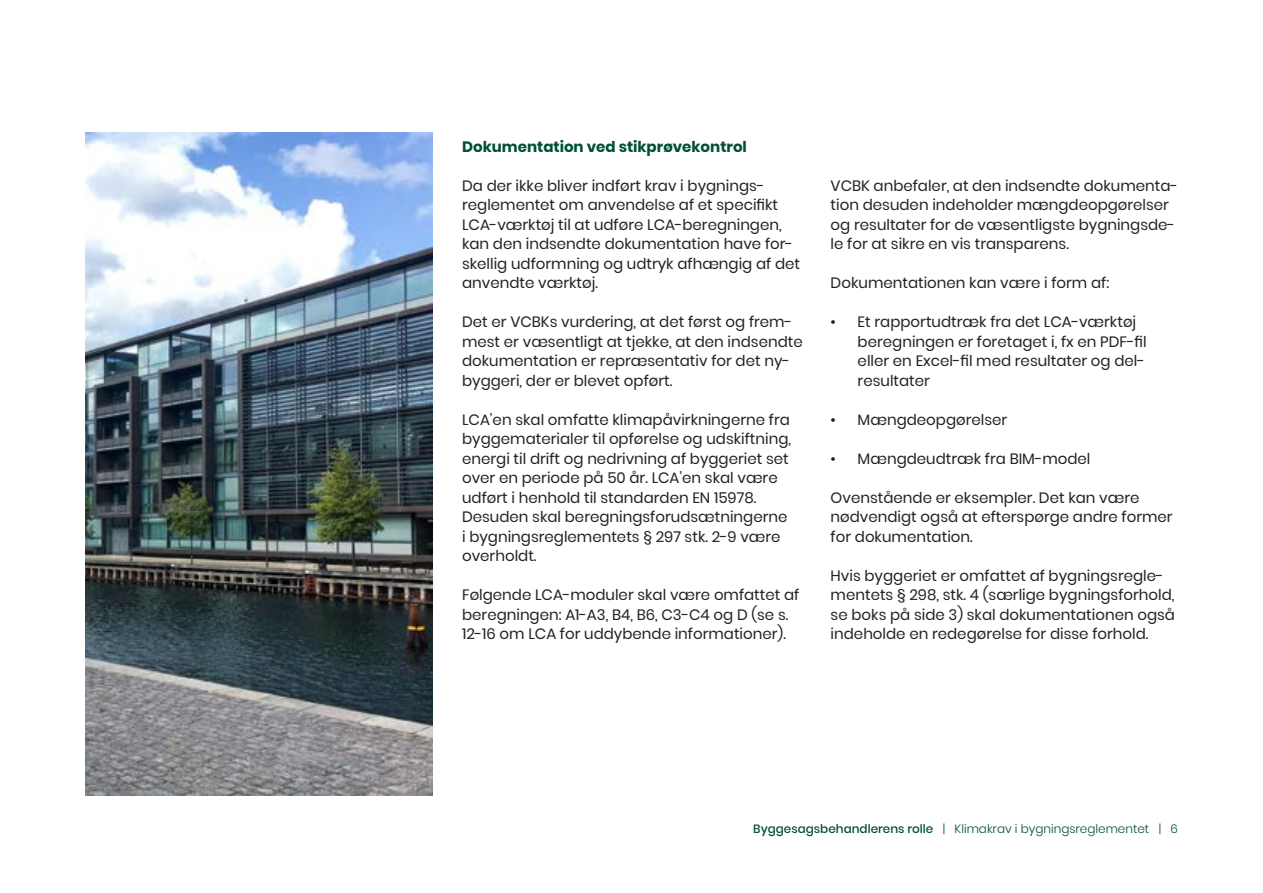
<style>
.page{position:relative;width:1263px;height:893px;background:#fff}
.page>*{position:absolute;margin:0;border:0;box-sizing:border-box;transform-origin:0 0}
.t1{font:15px/19.5px "Poppins";color:#222}
.t2{font:700 15px "Poppins";color:#005132}
.t3{font:300 12px "Poppins";color:#005132}
.s1{font-weight:500}
</style>
<div class="page">
<img style="left:85px;top:132px;width:347px;height:663px">
<p class="t2" style="left:462px;top:138px;width:286px">Dokumentation ved stikprøvekontrol</p>
<p class="t1" style="left:462px;top:176px;width:339px">Da der ikke bliver indført krav i bygnings&shy;reglementet om anvendelse af et specifikt LCA-værktøj til at udføre LCA-beregningen, kan den indsendte dokumentation have for&shy;skellig udformning og udtryk afhængig af det anvendte værktøj.</p>
<p class="t1" style="left:462px;top:312px;width:342px">Det er VCBKs vurdering, at det først og frem&shy;mest er væsentligt at tjekke, at den indsendte dokumentation er repræsentativ for det ny&shy;byggeri, der er blevet opført.</p>
<p class="t1" style="left:462px;top:410px;width:330px">LCA’en skal omfatte klimapåvirkningerne fra byggematerialer til opførelse og udskiftning, energi til drift og nedrivning af byggeriet set over en periode på 50 år. LCA’en skal være udført i henhold til standarden EN 15978.<br>Desuden skal beregningsforudsætningerne i bygningsreglementets § 297 stk. 2-9 være overholdt.</p>
<p class="t1" style="left:462px;top:585px;width:339px">Følgende LCA-moduler skal være omfattet af beregningen: A1-A3, B4, B6, C3-C4 og D (se s.<br>12-16 om LCA for uddybende informationer).</p>
<p class="t1" style="left:831px;top:176px;width:349px">VCBK anbefaler, at den indsendte dokumenta&shy;tion desuden indeholder mængdeopgørelser og resultater for de væsentligste bygningsde&shy;le for at sikre en vis transparens.</p>
<p class="t1" style="left:831px;top:273px;width:280px">Dokumentationen kan være i form af:</p>
<p class="t1" style="left:858px;top:312px;width:290px;text-indent:-27px">• Et rapportudtræk fra det LCA-værktøj beregningen er foretaget i, fx en PDF-fil eller en Excel-fil med resultater og del&shy;resultater</p>
<p class="t1" style="left:831px;top:410px;width:178px">• Mængdeopgørelser</p>
<p class="t1" style="left:831px;top:449px;width:261px">• Mængdeudtræk fra BIM-model</p>
<p class="t1" style="left:831px;top:488px;width:344px">Ovenstående er eksempler. Det kan være nødvendigt også at efterspørge andre former for dokumentation.</p>
<p class="t1" style="left:831px;top:566px;width:346px">Hvis byggeriet er omfattet af bygningsregle&shy;mentets § 298, stk. 4 (særlige bygningsforhold, se boks på side 3) skal dokumentationen også indeholde en redegørelse for disse forhold.</p>
<p class="t3" style="left:753px;top:822px;width:426px"><span class="s1">Byggesagsbehandlerens rolle</span> | Klimakrav i bygningsreglementet | 6</p>
</div>
